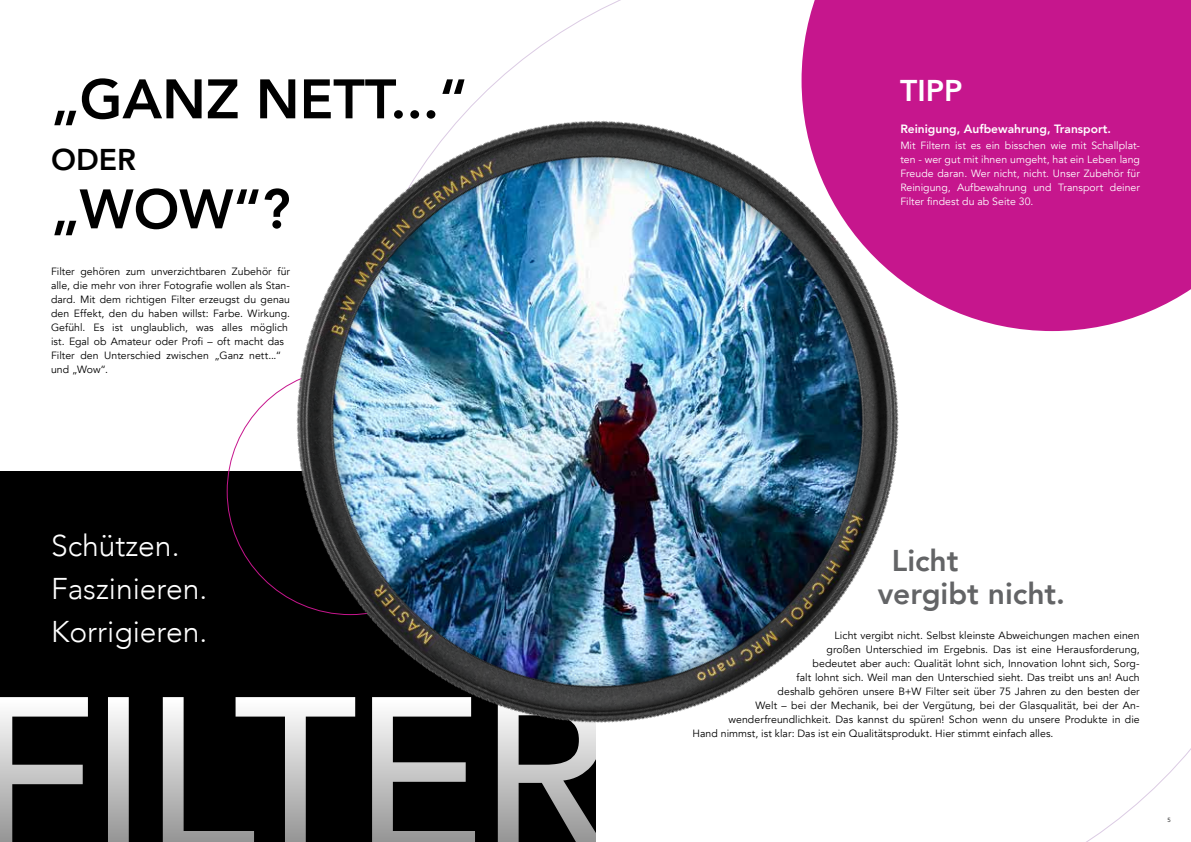
<style>
.page{position:relative;width:1191px;height:842px;background:#fff}
.page>*{position:absolute;margin:0;border:0;box-sizing:border-box;transform-origin:0 0}
.t1{font:800 55px "Avenir";color:#000}
.t2{font:300 30px/43px "Avenir";color:#fff}
.t3{font:800 30px/33px "Avenir";color:#636466}
.t4{font:800 30px "Avenir";color:#000}
.t5{font:800 30px "Avenir";color:#fff}
.t6{font:800 12px "Avenir";color:#fff}
.t7{font:10.5px/14px "Avenir LT Com";letter-spacing:.005em;color:#000}
.t8{font:10.5px/14px "Avenir LT Com";letter-spacing:.005em;color:#fff;text-align:justify}
.t9{font:6px "Avenir LT Com";color:#000}
</style>
<div class="page">
<div style="left:801px;top:0;width:390px;height:331px;background:#c6168d"></div>
<div style="left:0;top:471px;width:595px;height:371px;background:#000"></div>
<svg style="left:0;top:697px;width:596px;height:145px"></svg>
<img style="left:290px;top:115px;width:611px;height:612px">
<h1 class="t1" style="left:51px;top:56px;width:418px">„GANZ NETT...“</h1>
<h2 class="t4" style="left:51px;top:137px;width:86px">ODER</h2>
<h1 class="t1" style="left:51px;top:166px;width:241px">„WOW“?</h1>
<p class="t7" style="left:51px;top:265px;width:241px">Filter gehören zum unverzichtbaren Zubehör für alle, die mehr von ihrer Fotografie wollen als Stan&shy;dard. Mit dem richtigen Filter erzeugst du genau den Effekt, den du haben willst: Farbe. Wirkung.<br>Gefühl. Es ist unglaublich, was alles möglich ist. Egal ob Amateur oder Profi – oft macht das Filter den Unterschied zwischen „Ganz nett...“ und „Wow“.</p>
<h2 class="t2" style="left:51px;top:524px;width:158px">Schützen.<br>Faszinieren.<br>Korrigieren.</h2>
<h2 class="t5" style="left:900px;top:67px;width:64px">TIPP</h2>
<p class="t6" style="left:900px;top:119px;width:212px">Reinigung, Aufbewahrung, Transport.</p>
<p class="t8" style="left:900px;top:139px;width:241px">Mit Filtern ist es ein bisschen wie mit Schallplat&shy;ten - wer gut mit ihnen umgeht, hat ein Leben lang Freude daran. Wer nicht, nicht. Unser Zubehör für Reinigung, Aufbewahrung und Transport deiner Filter findest du ab Seite 30.</p>
<h2 class="t3" style="left:877px;top:544px;width:189px;text-indent:14px">Licht vergibt nicht.</h2>
<p class="t7" style="left:834px;top:629px;width:307px">Licht vergibt nicht. Selbst kleinste Abweichungen machen einen</p>
<p class="t7" style="left:826px;top:643px;width:315px">großen Unterschied im Ergebnis. Das ist eine Herausforderung,</p>
<p class="t7" style="left:812px;top:657px;width:329px">bedeutet aber auch: Qualität lohnt sich, Innovation lohnt sich, Sorg-</p>
<p class="t7" style="left:796px;top:671px;width:345px">falt lohnt sich. Weil man den Unterschied sieht. Das treibt uns an! Auch</p>
<p class="t7" style="left:777px;top:685px;width:363px">deshalb gehören unsere B+W Filter seit über 75 Jahren zu den besten der</p>
<p class="t7" style="left:755px;top:699px;width:385px">Welt – bei der Mechanik, bei der Vergütung, bei der Glasqualität, bei der An-</p>
<p class="t7" style="left:728px;top:713px;width:413px">wenderfreundlichkeit. Das kannst du spüren! Schon wenn du unsere Produkte in die</p>
<p class="t7" style="left:692px;top:727px;width:362px">Hand nimmst, ist klar: Das ist ein Qualitätsprodukt. Hier stimmt einfach alles.</p>
<p class="t9" style="left:1167px;top:816px;width:5px">5</p>
</div>
